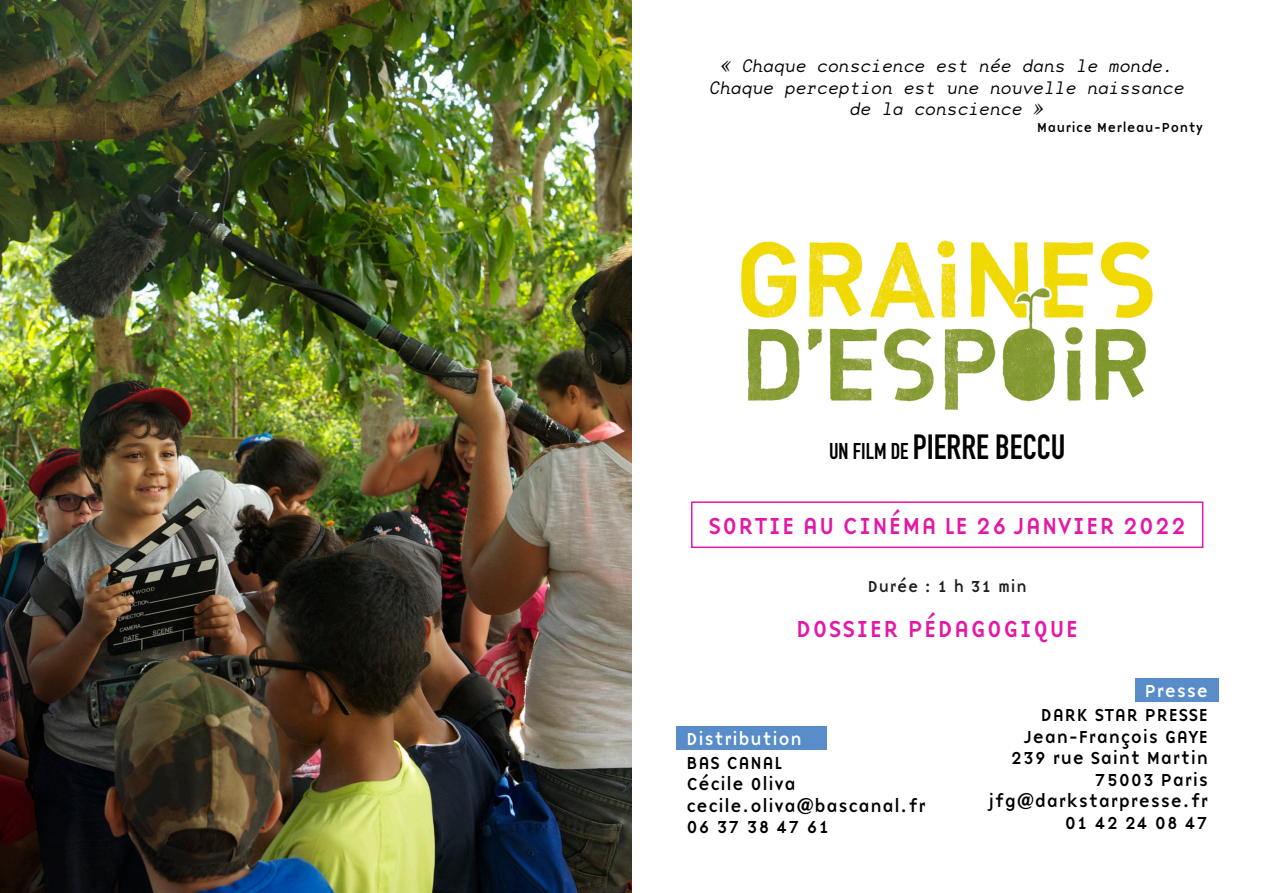
<style>
.page{position:relative;width:1263px;height:893px;background:#fff}
.page>*{position:absolute;margin:0;border:0;box-sizing:border-box;transform-origin:0 0}
.t1{font:34.5px "DIN Engschrift Std";color:#000}
.t2{font:24px "Base Nine";letter-spacing:.015em;color:#e418a7}
.t3{font:18px/21.6px "Base Nine";color:#000}
.t4{font:italic 100 18px/21.6px "Base Mono Wide";color:#000;text-align:center}
.t5{font:18px "Base Nine";color:#fff}
.t6{font:16.5px "Base Nine";color:#231f20}
.t7{font:13.5px "Base Nine";color:#000}
.s1{font-size:22.5px}
</style>
<div class="page">
<div style="left:676px;top:726px;width:151px;height:24px;background:#588dca"></div>
<div style="left:1135px;top:679px;width:84px;height:23px;background:#588dca"></div>
<img style="left:741px;top:240px;width:412px;height:170px">
<div style="left:691px;top:501px;width:512px;height:47px;border:2px solid #e418a7"></div>
<img style="left:0;top:0;width:631px;height:893px">
<p class="t4" style="left:710px;top:55px;width:477px">« Chaque conscience est née dans le monde.<br>Chaque perception est une nouvelle naissance de la conscience »</p>
<p class="t7" style="left:1037px;top:117px;width:168px">Maurice Merleau-Ponty</p>
<h1 class="t1" style="left:829px;top:427px;width:238px"><span class="s1">UN FILM DE</span> PIERRE BECCU</h1>
<h2 class="t2" style="left:708px;top:509px;width:480px">SORTIE AU CINÉMA LE 26 JANVIER 2022</h2>
<p class="t6" style="left:867px;top:575px;width:161px">Durée : 1 h 31 min</p>
<h2 class="t2" style="left:796px;top:612px;width:285px">DOSSIER PÉDAGOGIQUE</h2>
<p class="t5" style="left:686px;top:726px;width:118px">Distribution</p>
<p class="t3" style="left:686px;top:751px;width:242px">BAS CANAL<br>Cécile Oliva cecile.oliva@bascanal.fr<br>06 37 38 47 61</p>
<p class="t5" style="left:1144px;top:678px;width:66px">Presse</p>
<p class="t3" style="left:988px;top:704px;width:222px;text-align:right">DARK STAR PRESSE<br>Jean-François GAYE<br>239 rue Saint Martin<br>75003 Paris jfg@darkstarpresse.fr<br>01 42 24 08 47</p>
</div>
